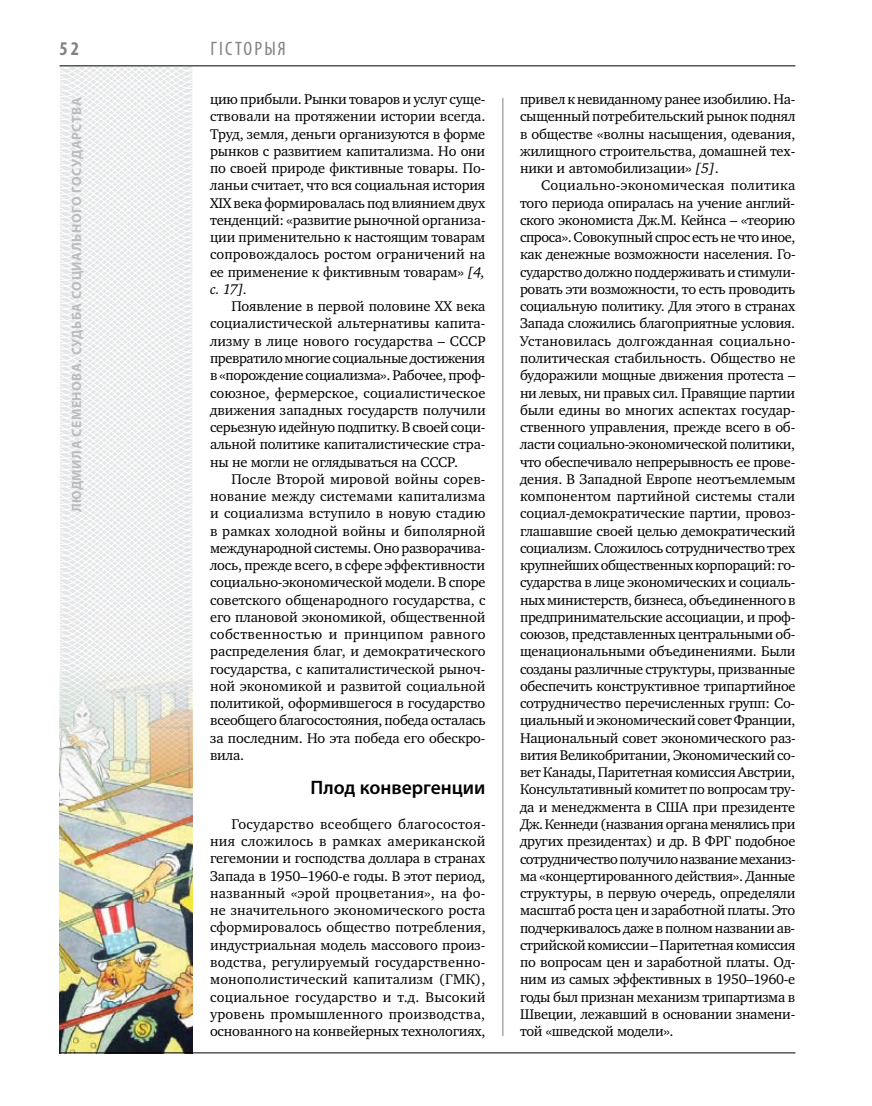
<style>
.page{position:relative;width:872px;height:1106px;background:#fff}
.page>*{position:absolute;margin:0;border:0;box-sizing:border-box;transform-origin:0 0}
.t1{font:600 19.5px "Myriad Pro";color:#000}
.t2{font:condensed 19.5px "Myriad Pro";color:#808285}
.t3{font:700 condensed 19.5px "Myriad Pro";color:#808285}
.t4{font:14.4px/17.2px "Charter C";letter-spacing:-.01em;color:#000;text-align:justify}
.t5{font:700 13.5px "Myriad Pro";letter-spacing:.04em;color:#bcbdc0}
.s1{font-style:italic}
</style>
<div class="page">
<svg style="left:59px;top:65px;width:192px;height:989px"></svg>
<hr style="left:502px;top:98px;width:1px;height:938px;background:#808285">
<hr style="left:60px;top:65px;width:735px;height:1px;background:#000">
<img style="left:60px;top:612px;width:133px;height:440px">
<hr style="left:60px;top:1052px;width:735px;height:1px;background:#000">
<h1 class="t3" style="left:60px;top:37px;width:21px">52</h1>
<p class="t5" style="left:68px;top:512px;width:416px;rotate:-90deg">Людмила Семенова. Судьба социального государства</p>
<h1 class="t2" style="left:210px;top:37px;width:77px">гісторыя</h1>
<p class="t4" style="left:210px;top:91px;width:277px">цию прибыли. Рынки товаров и услуг суще&shy;ствовали на протяжении истории всегда.<br>Труд, земля, деньги организуются в форме рынков с развитием капитализма. Но они по своей природе фиктивные товары. По&shy;ланьи считает, что вся социальная история ХIХ века формировалась под влиянием двух тенденций: «развитие рыночной организа&shy;ции применительно к настоящим товарам сопровождалось ростом ограничений на ее применение к фиктивным товарам» <span class="s1">[4, с. 17].</span></p>
<p class="t4" style="left:210px;top:298px;width:277px;text-indent:21px">Появление в первой половине ХХ века социалистической альтернативы капита&shy;лизму в лице нового государства – СССР превратило многие социальные достижения в «порождение социализма». Рабочее, проф&shy;союзное, фермерское, социалистическое движения западных государств получили серьезную идейную подпитку. В своей соци&shy;альной политике капиталистические стра&shy;ны не могли не оглядываться на СССР.</p>
<p class="t4" style="left:210px;top:470px;width:277px;text-indent:21px">После Второй мировой войны сорев&shy;нование между системами капитализма и социализма вступило в новую стадию в рамках холодной войны и биполярной международной системы. Оно разворачива&shy;лось, прежде всего, в сфере эффективности социально-экономической модели. В споре советского общенародного государства, с его плановой экономикой, общественной собственностью и принципом равного распределения благ, и демократического государства, с капиталистической рыноч&shy;ной экономикой и развитой социальной политикой, оформившегося в государство всеобщего благосостояния, победа осталась за последним. Но эта победа его обескро&shy;вила.</p>
<h1 class="t1" style="left:311px;top:775px;width:176px">Плод конвергенции</h1>
<p class="t4" style="left:210px;top:815px;width:277px;text-indent:21px">Государство всеобщего благосостоя&shy;ния сложилось в рамках американской гегемонии и господства доллара в странах Запада в 1950–1960-е годы. В этот период, названный «эрой процветания», на фо&shy;не значительного экономического роста сформировалось общество потребления, индустриальная модель массового произ&shy;водства, регулируемый государственно&shy;монополистический капитализм (ГМК), социальное государство и т.д. Высокий уровень промышленного производства, основанного на конвейерных технологиях,</p>
<p class="t4" style="left:520px;top:91px;width:277px">привел к невиданному ранее изобилию. На&shy;сыщенный потребительский рынок поднял в обществе «волны насыщения, одевания, жилищного строительства, домашней тех&shy;ники и автомобилизации» <span class="s1">[5]</span>.</p>
<p class="t4" style="left:520px;top:177px;width:277px;text-indent:21px">Социально-экономическая политика того периода опиралась на учение англий&shy;ского экономиста Дж.М. Кейнса – «теорию спроса». Совокупный спрос есть не что иное, как денежные возможности населения. Го&shy;сударство должно поддерживать и стимули&shy;ровать эти возможности, то есть проводить социальную политику. Для этого в странах Запада сложились благоприятные условия.<br>Установилась долгожданная социально&shy;политическая стабильность. Общество не будоражили мощные движения протеста – ни левых, ни правых сил. Правящие партии были едины во многих аспектах государ&shy;ственного управления, прежде всего в об&shy;ласти социально-экономической политики, что обеспечивало непрерывность ее прове&shy;дения. В Западной Европе неотъемлемым компонентом партийной системы стали социал-демократические партии, провоз&shy;глашавшие своей целью демократический социализм. Сложилось сотрудничество трех крупнейших общественных корпораций: го&shy;сударства в лице экономических и социаль&shy;ных министерств, бизнеса, объединенного в предпринимательские ассоциации, и проф&shy;союзов, представленных центральными об&shy;щенациональными объединениями. Были созданы различные структуры, призванные обеспечить конструктивное трипартийное сотрудничество перечисленных групп: Со&shy;циальный и экономический совет Франции, Национальный совет экономического раз&shy;вития Великобритании, Экономический со&shy;вет Канады, Паритетная комиссия Австрии, Консультативный комитет по вопросам тру&shy;да и менеджмента в США при президенте Дж. Кеннеди (названия органа менялись при других президентах) и др. В ФРГ подобное сотрудничество получило название механиз&shy;ма «концертированного действия». Данные структуры, в первую очередь, определяли масштаб роста цен и заработной платы. Это подчеркивалось даже в полном названии ав&shy;стрийской комиссии – Паритетная комиссия по вопросам цен и заработной платы. Од&shy;ним из самых эффективных в 1950–1960-е годы был признан механизм трипартизма в Швеции, лежавший в основании знамени&shy;той «шведской модели».</p>
</div>
